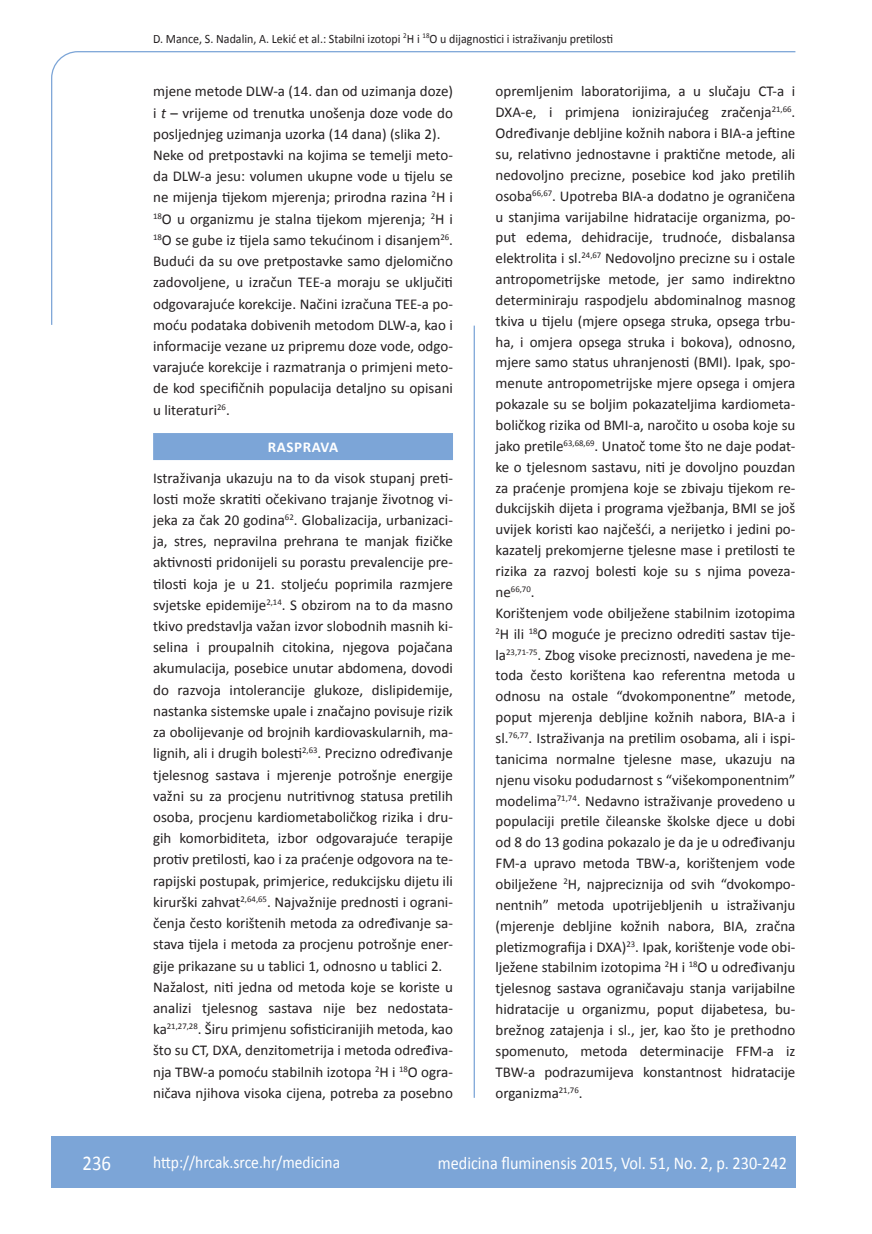
<style>
.page{position:relative;width:872px;height:1234px;background:#fff}
.page>*{position:absolute;margin:0;border:0;box-sizing:border-box;transform-origin:0 0}
.t1{font:21px "Calibri";color:#fff;scale:.9 1}
.t2{font:18px "Calibri";color:#fff;scale:.9 1}
.t3{font:17.25px "Calibri";color:#fff;scale:.9 1}
.t4{font:15px/20.9px "Calibri";color:#231f20}
.t5{font:700 15px "Calibri";letter-spacing:.04em;color:#fff}
.t6{font:12.75px "Calibri";color:#231f20;scale:.94 1}
.t7{font:8.7px "Calibri";color:#231f20}
.s1{font-style:italic}
.s2{font-size:15px}
</style>
<div class="page">
<svg style="left:51px;top:51px;width:745px;height:274px"></svg>
<hr style="left:473px;top:325px;width:2px;height:772px;background:#7ca5d7">
<div style="left:51px;top:1135px;width:744px;height:51px;background:#7ca5d7"></div>
<div style="left:153px;top:433px;width:300px;height:27px;background:#7ca5d7"></div>
<p class="t6" style="left:153px;top:30px;width:491px">D. Mance, S. Nadalin, A. Lekić et al.: Stabilni izotopi <sup>2</sup>H i <sup>18</sup>O u dijagnostici i istraživanju pretilosti</p>
<p class="t4" style="left:153px;top:80px;width:301px">mjene metode DLW-a (14. dan od uzimanja doze) i <span class="s1">t</span> – vrijeme od trenutka unošenja doze vode do posljednjeg uzimanja uzorka (14 dana) (slika 2).<br>Neke od pretpostavki na kojima se temelji meto&shy;da DLW-a jesu: volumen ukupne vode u tijelu se ne mijenja tijekom mjerenja; prirodna razina <sup>2</sup>H i <sup>18</sup>O u organizmu je stalna tijekom mjerenja; <sup>2</sup>H i <sup>18</sup>O se gube iz tijela samo tekućinom i disanjem<sup>26</sup>.<br>Budući da su ove pretpostavke samo djelomično zadovoljene, u izračun TEE-a moraju se uključiti odgovarajuće korekcije. Načini izračuna TEE-a po&shy;moću podataka dobivenih metodom DLW-a, kao i informacije vezane uz pripremu doze vode, odgo&shy;varajuće korekcije i razmatranja o primjeni meto&shy;de kod specifičnih populacija detaljno su opisani u literaturi<sup>26</sup>.</p>
<p class="t5" style="left:268px;top:437px;width:72px">RASPRAVA</p>
<p class="t4" style="left:153px;top:466px;width:301px">Istraživanja ukazuju na to da visok stupanj preti&shy;losti može skratiti očekivano trajanje životnog vi&shy;jeka za čak 20 godina<sup>62</sup>. Globalizacija, urbanizaci&shy;ja, stres, nepravilna prehrana te manjak fizičke aktivnosti pridonijeli su porastu prevalencije pre&shy;tilosti koja je u 21. stoljeću poprimila razmjere svjetske epidemije<sup>2,14</sup>. S obzirom na to da masno tkivo predstavlja važan izvor slobodnih masnih ki&shy;selina i proupalnih citokina, njegova pojačana akumulacija, posebice unutar abdomena, dovodi do razvoja intolerancije glukoze, dislipidemije, nastanka sistemske upale i značajno povisuje rizik za obolijevanje od brojnih kardiovaskularnih, ma&shy;lignih, ali i drugih bolesti<sup>2,63</sup>. Precizno određivanje tjelesnog sastava i mjerenje potrošnje energije važni su za procjenu nutritivnog statusa pretilih osoba, procjenu kardiometaboličkog rizika i dru&shy;gih komorbiditeta, izbor odgovarajuće terapije protiv pretilosti, kao i za praćenje odgovora na te&shy;rapijski postupak, primjerice, redukcijsku dijetu ili kirurški zahvat<sup>2,64,65</sup>. Najvažnije prednosti i ograni&shy;čenja često korištenih metoda za određivanje sa&shy;stava tijela i metoda za procjenu potrošnje ener&shy;gije prikazane su u tablici 1, odnosno u tablici 2.<br>Nažalost, niti jedna od metoda koje se koriste u analizi tjelesnog sastava nije bez nedostata&shy;ka<sup>21,27,28</sup>. Širu primjenu sofisticiranijih metoda, kao što su CT, DXA, denzitometrija i metoda određiva&shy;nja TBW-a pomoću stabilnih izotopa <sup>2</sup>H i <sup>18</sup>O ogra&shy;ničava njihova visoka cijena, potreba za posebno</p>
<p class="t4" style="left:495px;top:80px;width:301px;text-align:justify">opremljenim laboratorijima, a u slučaju CT-a i DXA-e, i primjena ionizirajućeg zračenja<sup>21,66</sup>.<br>Određivanje debljine kožnih nabora i BIA-a jeftine su, relativno jednostavne i praktične metode, ali nedovoljno precizne, posebice kod jako pretilih osoba<sup>66,67</sup>. Upotreba BIA-a dodatno je ograničena u stanjima varijabilne hidratacije organizma, po&shy;put edema, dehidracije, trudnoće, disbalansa elektrolita i sl.<sup>24,67</sup> Nedovoljno precizne su i ostale antropometrijske metode, jer samo indirektno determiniraju raspodjelu abdominalnog masnog tkiva u tijelu (mjere opsega struka, opsega trbu&shy;ha, i omjera opsega struka i bokova), odnosno, mjere samo status uhranjenosti (BMI). Ipak, spo&shy;menute antropometrijske mjere opsega i omjera pokazale su se boljim pokazateljima kardiometa&shy;boličkog rizika od BMI-a, naročito u osoba koje su jako pretile<sup>63,68,69</sup>. Unatoč tome što ne daje podat&shy;ke o tjelesnom sastavu, niti je dovoljno pouzdan za praćenje promjena koje se zbivaju tijekom re&shy;dukcijskih dijeta i programa vježbanja, BMI se još uvijek koristi kao najčešći, a nerijetko i jedini po&shy;kazatelj prekomjerne tjelesne mase i pretilosti te rizika za razvoj bolesti koje su s njima poveza-</p>
<p class="t7" style="left:495px;top:583px;width:41px"><span class="s2">ne</span>66,70<span class="s2">.</span></p>
<p class="t4" style="left:495px;top:601px;width:301px;text-align:justify">Korištenjem vode obilježene stabilnim izotopima <sup>2</sup>H ili <sup>18</sup>O moguće je precizno odrediti sastav tije&shy;la<sup>23,71-75</sup>. Zbog visoke preciznosti, navedena je me&shy;toda često korištena kao referentna metoda u odnosu na ostale “dvokomponentne” metode, poput mjerenja debljine kožnih nabora, BIA-a i sl.<sup>76,77</sup>. Istraživanja na pretilim osobama, ali i ispi&shy;tanicima normalne tjelesne mase, ukazuju na njenu visoku podudarnost s “višekomponentnim” modelima<sup>71,74</sup>. Nedavno istraživanje provedeno u populaciji pretile čileanske školske djece u dobi od 8 do 13 godina pokazalo je da je u određivanju FM-a upravo metoda TBW-a, korištenjem vode obilježene <sup>2</sup>H, najpreciznija od svih “dvokompo&shy;nentnih” metoda upotrijebljenih u istraživanju (mjerenje debljine kožnih nabora, BIA, zračna pletizmografija i DXA)<sup>23</sup>. Ipak, korištenje vode obi&shy;lježene stabilnim izotopima <sup>2</sup>H i <sup>18</sup>O u određivanju tjelesnog sastava ograničavaju stanja varijabilne hidratacije u organizmu, poput dijabetesa, bu&shy;brežnog zatajenja i sl., jer, kao što je prethodno spomenuto, metoda determinacije FFM-a iz TBW-a podrazumijeva konstantnost hidratacije organizma<sup>21,76</sup>.</p>
<h1 class="t1" style="left:82px;top:1149px;width:33px">236</h1>
<p class="t3" style="left:153px;top:1150px;width:209px">http://hrcak.srce.hr/medicina</p>
<p class="t2" style="left:438px;top:1151px;width:389px">medicina fluminensis 2015, Vol. 51, No. 2, p. 230-242</p>
</div>
